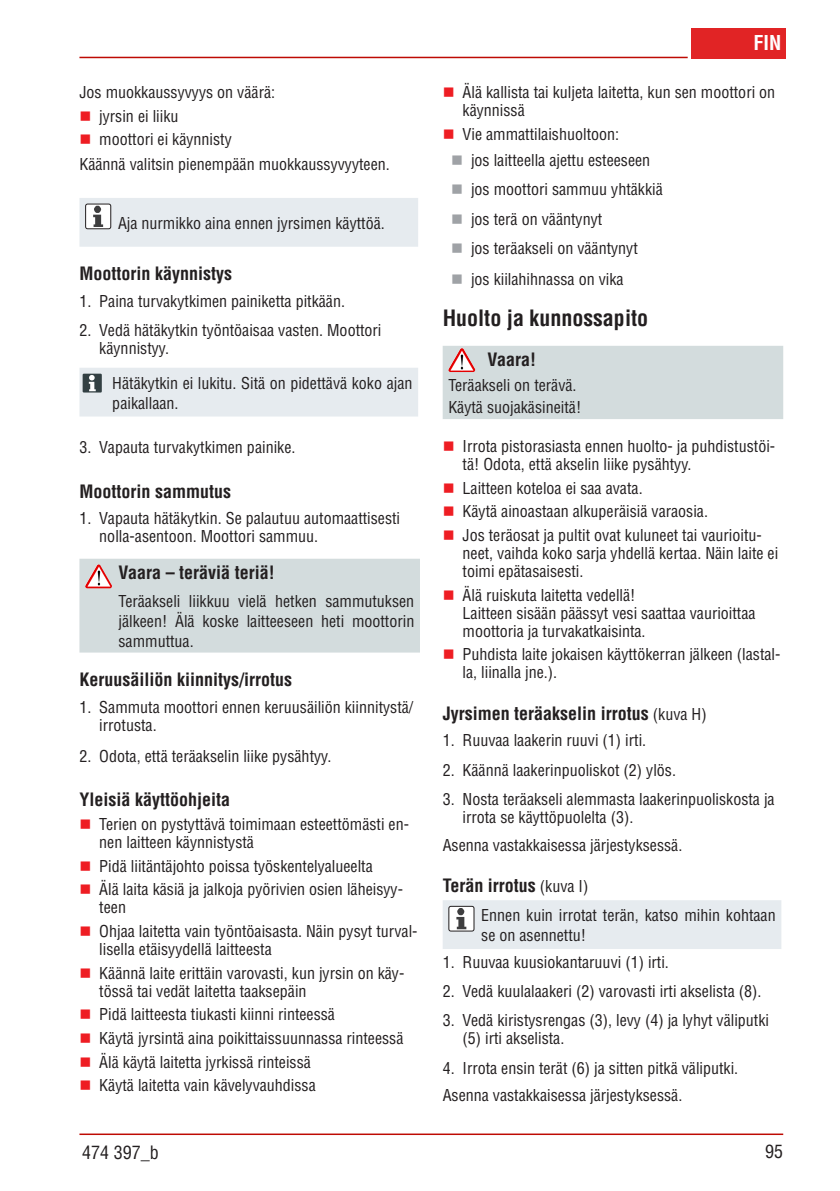
<style>
.page{position:relative;width:840px;height:1191px;background:#fff}
.page>*{position:absolute;margin:0;border:0;box-sizing:border-box;transform-origin:0 0}
.Überschrift_1{font:700 condensed 22px "Helvetica";color:#231f20}
.t1{font:700 condensed 20px "Helvetica";color:#fff}
.Überschrift_2{font:700 condensed 18px "Helvetica";color:#231f20}
.Hinweistext_Fett{font:700 condensed 18px "Helvetica";color:#231f20}
.t2{font:condensed 18px "Helvetica";color:#231f20}
.Markiert{font:condensed 16px/18px "Helvetica";color:#231f20}
.Nummerierung{font:condensed 16px/18px "Helvetica";color:#231f20}
.Hinweistext{font:condensed 16px/20px "Helvetica";color:#231f20}
.Fließtext{font:condensed 16px "Helvetica";color:#231f20}
.Markiert_eingerückt{font:condensed 16px "Helvetica";color:#231f20}
.s1{font-weight:400;font-size:16px}
</style>
<div class="page">
<hr style="left:79px;top:1133px;width:703px;height:2px;background:#be0a03">
<div style="left:691px;top:28px;width:94px;height:30px;background:#e12425"></div>
<hr style="left:79px;top:57px;width:608px;height:1px;background:#be0a03">
<div style="left:79px;top:198px;width:339px;height:49px;background:#e6ebef"></div>
<div style="left:79px;top:368px;width:339px;height:49px;background:#e6ebef"></div>
<div style="left:79px;top:559px;width:341px;height:93px;background:#d3dcdd"></div>
<img style="left:85px;top:564px;width:27px;height:24px">
<div style="left:442px;top:346px;width:340px;height:73px;background:#d3dcdd"></div>
<img style="left:448px;top:348px;width:27px;height:24px">
<div style="left:443px;top:900px;width:338px;height:49px;background:#e6ebef"></div>
<p class="Fließtext" style="left:79px;top:82px;width:197px">Jos muokkaussyvyys on väärä:</p>
<p class="Markiert" style="left:99px;top:107px;width:81px">jyrsin ei liiku</p>
<p class="Markiert" style="left:99px;top:130px;width:134px">moottori ei käynnisty</p>
<p class="Fließtext" style="left:79px;top:154px;width:312px">Käännä valitsin pienempään muokkaussyvyyteen.</p>
<p class="Fließtext" style="left:118px;top:213px;width:268px">Aja nurmikko aina ennen jyrsimen käyttöä.</p>
<p class="Überschrift_2" style="left:79px;top:262px;width:154px">Moottorin käynnistys</p>
<p class="Nummerierung" style="left:79px;top:292px;width:267px">1. Paina turvakytkimen painiketta pitkään.</p>
<p class="Nummerierung" style="left:99px;top:321px;width:283px;text-indent:-20px">2. Vedä hätäkytkin työntöaisaa vasten. Moottori käynnistyy.</p>
<p class="Hinweistext" style="left:112px;top:372px;width:301px">Hätäkytkin ei lukitu. Sitä on pidettävä koko ajan paikallaan.</p>
<p class="Nummerierung" style="left:79px;top:438px;width:217px">3. Vapauta turvakytkimen painike.</p>
<p class="Überschrift_2" style="left:79px;top:480px;width:153px">Moottorin sammutus</p>
<p class="Nummerierung" style="left:99px;top:509px;width:302px;text-indent:-20px">1. Vapauta hätäkytkin. Se palautuu automaattisesti nolla-asentoon. Moottori sammuu.</p>
<p class="Hinweistext_Fett" style="left:118px;top:561px;width:158px">Vaara – teräviä teriä!</p>
<p class="Hinweistext" style="left:118px;top:591px;width:297px;text-align:justify">Teräakseli liikkuu vielä hetken sammutuksen jälkeen! Älä koske laitteeseen heti moottorin sammuttua.</p>
<p class="Überschrift_2" style="left:79px;top:668px;width:214px">Keruusäiliön kiinnitys/irrotus</p>
<p class="Nummerierung" style="left:99px;top:697px;width:315px;text-indent:-20px">1. Sammuta moottori ennen keruusäiliön kiinnitystä/ irrotusta.</p>
<p class="Nummerierung" style="left:79px;top:747px;width:253px">2. Odota, että teräakselin liike pysähtyy.</p>
<p class="Überschrift_2" style="left:79px;top:788px;width:152px">Yleisiä käyttöohjeita</p>
<p class="Markiert" style="left:99px;top:815px;width:311px">Terien on pystyttävä toimimaan esteettömästi en&shy;nen laitteen käynnistystä</p>
<p class="Markiert" style="left:99px;top:856px;width:275px">Pidä liitäntäjohto poissa työskentelyalueelta</p>
<p class="Markiert" style="left:99px;top:880px;width:305px">Älä laita käsiä ja jalkoja pyörivien osien läheisyy&shy;teen</p>
<p class="Markiert" style="left:99px;top:922px;width:319px">Ohjaa laitetta vain työntöaisasta. Näin pysyt turval&shy;lisella etäisyydellä laitteesta</p>
<p class="Markiert" style="left:99px;top:963px;width:306px">Käännä laite erittäin varovasti, kun jyrsin on käy&shy;tössä tai vedät laitetta taaksepäin</p>
<p class="Markiert" style="left:99px;top:1005px;width:237px">Pidä laitteesta tiukasti kiinni rinteessä</p>
<p class="Markiert" style="left:99px;top:1029px;width:305px">Käytä jyrsintä aina poikittaissuunnassa rinteessä</p>
<p class="Markiert" style="left:99px;top:1052px;width:213px">Älä käytä laitetta jyrkissä rinteissä</p>
<p class="Markiert" style="left:99px;top:1076px;width:218px">Käytä laitetta vain kävelyvauhdissa</p>
<p class="t1" style="left:753px;top:30px;width:29px">FIN</p>
<p class="Markiert" style="left:462px;top:83px;width:314px">Älä kallista tai kuljeta laitetta, kun sen moottori on käynnissä</p>
<p class="Markiert" style="left:462px;top:125px;width:158px">Vie ammattilaishuoltoon:</p>
<p class="Markiert_eingerückt" style="left:471px;top:150px;width:181px">jos laitteella ajettu esteeseen</p>
<p class="Markiert_eingerückt" style="left:471px;top:179px;width:193px">jos moottori sammuu yhtäkkiä</p>
<p class="Markiert_eingerückt" style="left:471px;top:209px;width:133px">jos terä on vääntynyt</p>
<p class="Markiert_eingerückt" style="left:471px;top:238px;width:168px">jos teräakseli on vääntynyt</p>
<p class="Markiert_eingerückt" style="left:471px;top:270px;width:154px">jos kiilahihnassa on vika</p>
<p class="Überschrift_1" style="left:442px;top:305px;width:207px">Huolto ja kunnossapito</p>
<p class="Hinweistext_Fett" style="left:487px;top:348px;width:50px">Vaara!</p>
<p class="Hinweistext" style="left:448px;top:375px;width:130px">Teräakseli on terävä.</p>
<p class="Hinweistext" style="left:448px;top:397px;width:134px">Käytä suojakäsineitä!</p>
<p class="Markiert" style="left:462px;top:437px;width:314px">Irrota pistorasiasta ennen huolto- ja puhdistustöi&shy;tä! Odota, että akselin liike pysähtyy.</p>
<p class="Markiert" style="left:462px;top:479px;width:181px">Laitteen koteloa ei saa avata.</p>
<p class="Markiert" style="left:462px;top:502px;width:247px">Käytä ainoastaan alkuperäisiä varaosia.</p>
<p class="Markiert" style="left:462px;top:526px;width:317px">Jos teräosat ja pultit ovat kuluneet tai vaurioitu&shy;neet, vaihda koko sarja yhdellä kertaa. Näin laite ei toimi epätasaisesti.</p>
<p class="Markiert" style="left:462px;top:586px;width:294px">Älä ruiskuta laitetta vedellä!<br>Laitteen sisään päässyt vesi saattaa vaurioittaa moottoria ja turvakatkaisinta.</p>
<p class="Markiert" style="left:462px;top:645px;width:319px">Puhdista laite jokaisen käyttökerran jälkeen (lastal&shy;la, liinalla jne.).</p>
<p class="Überschrift_2" style="left:442px;top:702px;width:265px">Jyrsimen teräakselin irrotus <span class="s1">(kuva H)</span></p>
<p class="Nummerierung" style="left:442px;top:731px;width:205px">1. Ruuvaa laakerin ruuvi (1) irti.</p>
<p class="Nummerierung" style="left:442px;top:760px;width:235px">2. Käännä laakerinpuoliskot (2) ylös.</p>
<p class="Nummerierung" style="left:462px;top:790px;width:313px;text-indent:-20px">3. Nosta teräakseli alemmasta laakerinpuoliskosta ja irrota se käyttöpuolelta (3).</p>
<p class="Fließtext" style="left:442px;top:835px;width:241px">Asenna vastakkaisessa järjestyksessä.</p>
<p class="Überschrift_2" style="left:442px;top:874px;width:147px">Terän irrotus <span class="s1">(kuva I)</span></p>
<p class="Hinweistext" style="left:481px;top:905px;width:296px">Ennen kuin irrotat terän, katso mihin kohtaan se on asennettu!</p>
<p class="Nummerierung" style="left:442px;top:952px;width:227px">1. Ruuvaa kuusiokantaruuvi (1) irti.</p>
<p class="Nummerierung" style="left:442px;top:982px;width:320px">2. Vedä kuulalaakeri (2) varovasti irti akselista (8).</p>
<p class="Nummerierung" style="left:462px;top:1011px;width:308px;text-indent:-20px">3. Vedä kiristysrengas (3), levy (4) ja lyhyt väliputki (5) irti akselista.</p>
<p class="Nummerierung" style="left:442px;top:1058px;width:297px">4. Irrota ensin terät (6) ja sitten pitkä väliputki.</p>
<p class="Fließtext" style="left:442px;top:1085px;width:241px">Asenna vastakkaisessa järjestyksessä.</p>
<p class="t2" style="left:82px;top:1141px;width:78px">474 397_b</p>
<p class="t2" style="left:764px;top:1140px;width:19px">95</p>
</div>
